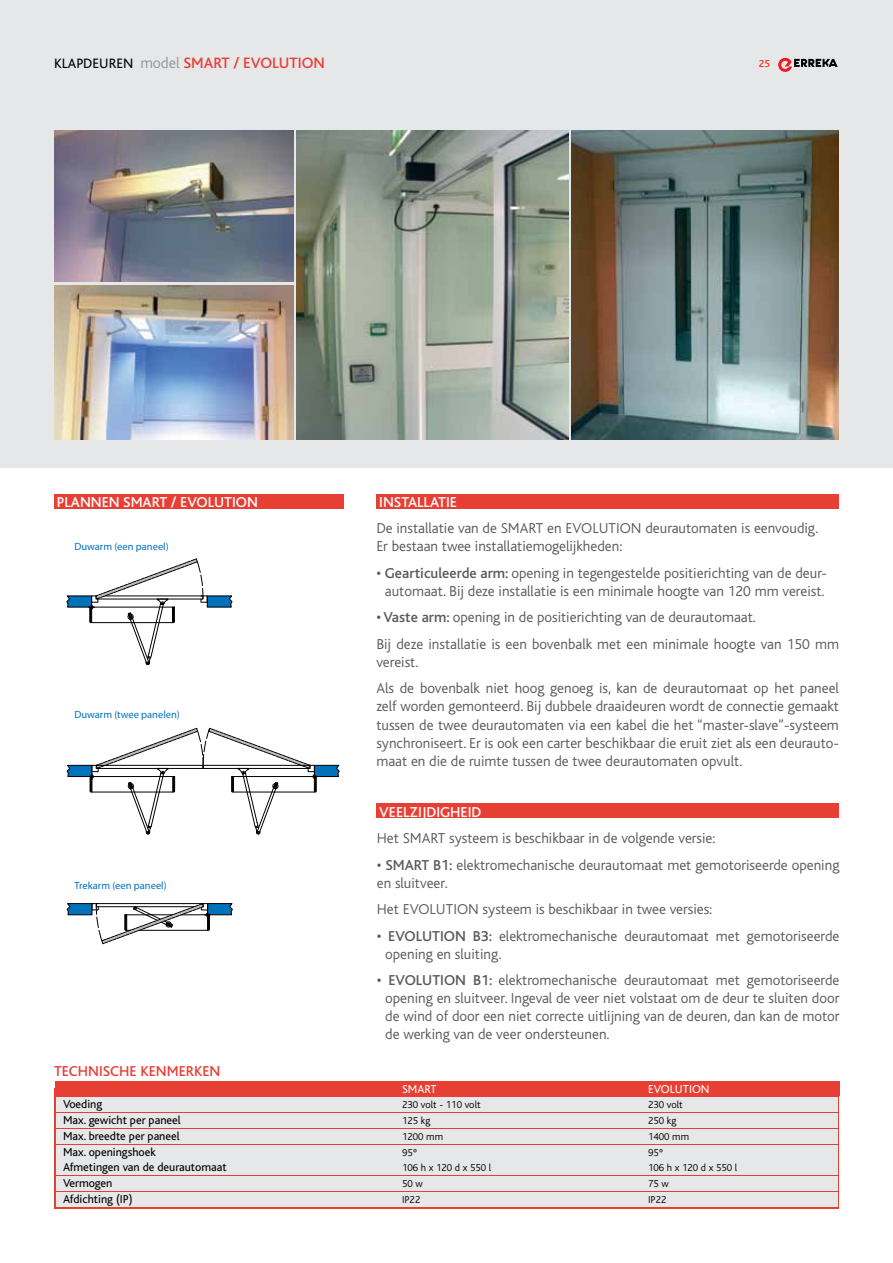
<style>
.page{position:relative;width:893px;height:1263px;background:#fff}
.page>*{position:absolute;margin:0;border:0;box-sizing:border-box;transform-origin:0 0}
.t1{font:500 15.75px "Bliss";color:#e83f35}
.t2{font:300 15px/18px "Bliss";color:#58595b}
.t3{font:500 15px "Bliss";color:#fff}
.t4{font:500 15px "Bliss";color:#e83f35}
.t5{font:12px "Bliss";color:#000}
.t6{font:12px "Bliss";color:#fff}
.t7{font:300 10.5px "Bliss";color:#000}
.t8{font:10.5px "Myriad";color:#0072bc}
.t9{font:500 10.5px "Bliss";color:#ee3124}
.s1{font-weight:400;font-size:14.25px;color:#000}
.s2{font-weight:300;color:#939598}
.s3{font-weight:500}
</style>
<div class="page">
<div style="left:0;top:0;width:893px;height:468px;background:#e6e7e8"></div>
<svg style="left:55px;top:1096px;width:784px;height:113px;background:#e77670"></svg>
<svg style="left:66px;top:558px;width:166px;height:107px"></svg>
<svg style="left:67px;top:728px;width:273px;height:106px"></svg>
<svg style="left:67px;top:903px;width:166px;height:41px"></svg>
<img style="left:296px;top:131px;width:273px;height:308px">
<div style="left:54px;top:495px;width:290px;height:14px;background:#e83f35"></div>
<div style="left:376px;top:495px;width:463px;height:14px;background:#e83f35"></div>
<div style="left:376px;top:804px;width:463px;height:14px;background:#e83f35"></div>
<div style="left:55px;top:1081px;width:784px;height:15px;background:#e83f35"></div>
<div style="left:56px;top:1097px;width:781px;height:15px;background:#e6e7e8"></div>
<div style="left:56px;top:1113px;width:781px;height:14px;background:#e6e7e8"></div>
<div style="left:56px;top:1129px;width:781px;height:14px;background:#e6e7e8"></div>
<div style="left:56px;top:1145px;width:781px;height:14px;background:#e6e7e8"></div>
<div style="left:56px;top:1161px;width:781px;height:14px;background:#e6e7e8"></div>
<div style="left:56px;top:1176px;width:781px;height:15px;background:#e6e7e8"></div>
<div style="left:56px;top:1192px;width:781px;height:15px;background:#e6e7e8"></div>
<img style="left:54px;top:131px;width:239px;height:150px">
<img style="left:54px;top:285px;width:239px;height:154px">
<svg style="left:778px;top:58px;width:60px;height:14px"></svg>
<img style="left:572px;top:131px;width:267px;height:308px">
<p class="t1" style="left:54px;top:54px;width:272px"><span class="s1">KLAPDEUREN</span> <span class="s2">model</span> SMART / EVOLUTION</p>
<p class="t3" style="left:57px;top:495px;width:202px">PLANNEN SMART / EVOLUTION</p>
<p class="t3" style="left:379px;top:495px;width:79px">INSTALLATIE</p>
<p class="t9" style="left:759px;top:58px;width:13px">25</p>
<p class="t8" style="left:74px;top:542px;width:96px">Duwarm (een paneel)</p>
<p class="t8" style="left:74px;top:709px;width:107px">Duwarm (twee panelen)</p>
<p class="t8" style="left:74px;top:880px;width:94px">Trekarm (een paneel)</p>
<p class="t4" style="left:54px;top:1063px;width:168px">TECHNISCHE KENMERKEN</p>
<p class="t2" style="left:376px;top:520px;width:442px">De installatie van de SMART en EVOLUTION deurautomaten is eenvoudig.<br>Er bestaan twee installatiemogelijkheden:</p>
<p class="t2" style="left:376px;top:564px;width:452px;text-align:center"><span class="s3">• Gearticuleerde arm:</span> opening in tegengestelde positierichting van de deur&shy;automaat. Bij deze installatie is een minimale hoogte van 120 mm vereist.</p>
<p class="t2" style="left:376px;top:604px;width:464px;line-height:26.5px"><span class="s3">• Vaste arm:</span> opening in de positierichting van de deurautomaat.<br>Bij deze installatie is een bovenbalk met een minimale hoogte van 150 mm</p>
<p class="t2" style="left:376px;top:649px;width:464px;line-height:26.5px">vereist.<br>Als de bovenbalk niet hoog genoeg is, kan de deurautomaat op het paneel</p>
<p class="t2" style="left:376px;top:698px;width:464px;text-align:justify">zelf worden gemonteerd. Bij dubbele draaideuren wordt de connectie gemaakt tussen de twee deurautomaten via een kabel die het “master-slave”-systeem synchroniseert. Er is ook een carter beschikbaar die eruit ziet als een deurauto&shy;maat en die de ruimte tussen de twee deurautomaten opvult.</p>
<p class="t3" style="left:379px;top:804px;width:104px">VEELZIJDIGHEID</p>
<p class="t2" style="left:377px;top:830px;width:340px">Het SMART systeem is beschikbaar in de volgende versie:</p>
<p class="t2" style="left:377px;top:856px;width:464px"><span class="s3">• SMART B1:</span> elektromechanische deurautomaat met gemotoriseerde opening en sluitveer.</p>
<p class="t2" style="left:377px;top:901px;width:337px">Het EVOLUTION systeem is beschikbaar in twee versies:</p>
<p class="t2" style="left:385px;top:927px;width:456px;text-indent:-9px"><span class="s3">• EVOLUTION B3:</span> elektromechanische deurautomaat met gemotoriseerde opening en sluiting.</p>
<p class="t2" style="left:385px;top:972px;width:456px;text-align:justify;text-indent:-9px"><span class="s3">• EVOLUTION B1:</span> elektromechanische deurautomaat met gemotoriseerde opening en sluitveer. Ingeval de veer niet volstaat om de deur te sluiten door de wind of door een niet correcte uitlijning van de deuren, dan kan de motor de werking van de veer ondersteunen.</p>
<p class="t6" style="left:402px;top:1082px;width:36px">SMART</p>
<p class="t6" style="left:648px;top:1082px;width:63px">EVOLUTION</p>
<p class="t5" style="left:63px;top:1098px;width:41px">Voeding</p>
<p class="t7" style="left:402px;top:1099px;width:80px">230 volt - 110 volt</p>
<p class="t7" style="left:648px;top:1099px;width:36px">230 volt</p>
<p class="t5" style="left:63px;top:1114px;width:119px">Max. gewicht per paneel</p>
<p class="t7" style="left:402px;top:1115px;width:30px">125 kg</p>
<p class="t7" style="left:648px;top:1115px;width:30px">250 kg</p>
<p class="t5" style="left:63px;top:1129px;width:118px">Max. breedte per paneel</p>
<p class="t7" style="left:402px;top:1131px;width:43px">1200 mm</p>
<p class="t7" style="left:648px;top:1131px;width:43px">1400 mm</p>
<p class="t5" style="left:63px;top:1145px;width:94px">Max. openingshoek</p>
<p class="t7" style="left:402px;top:1146px;width:17px">95º</p>
<p class="t7" style="left:648px;top:1146px;width:17px">95º</p>
<p class="t5" style="left:63px;top:1161px;width:165px">Afmetingen van de deurautomaat</p>
<p class="t7" style="left:402px;top:1162px;width:91px">106 h x 120 d x 550 l</p>
<p class="t7" style="left:648px;top:1162px;width:91px">106 h x 120 d x 550 l</p>
<p class="t5" style="left:63px;top:1177px;width:51px">Vermogen</p>
<p class="t7" style="left:402px;top:1178px;width:22px">50 w</p>
<p class="t7" style="left:648px;top:1178px;width:22px">75 w</p>
<p class="t5" style="left:63px;top:1192px;width:71px">Afdichting (IP)</p>
<p class="t7" style="left:402px;top:1194px;width:20px">IP22</p>
<p class="t7" style="left:648px;top:1194px;width:20px">IP22</p>
</div>
